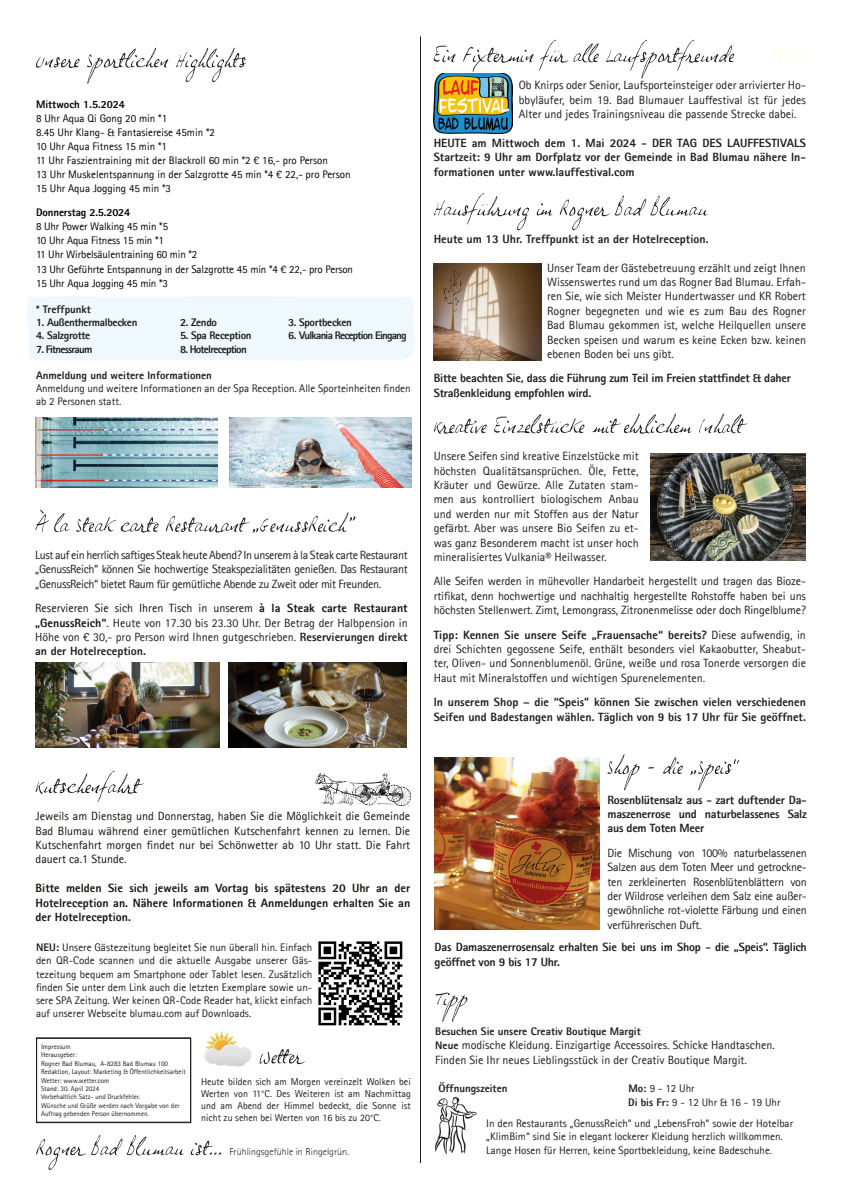
<style>
.page{position:relative;width:842px;height:1191px;background:#fff}
.page>*{position:absolute;margin:0;border:0;box-sizing:border-box;transform-origin:0 0}
.t1{font:12px/14.4px "Rotis Sans Serif Std";color:#1d1d1b;text-align:justify}
.t2{font:800 12px/14.4px "Rotis Sans Serif Std";letter-spacing:-.02em;color:#1d1d1b}
.t3{font:12px/14.4px "Rotis Sans Serif Std";color:#13120e;text-align:justify}
.t4{font:800 12px/14.4px "Rotis Sans Serif Std";color:#1d1d1b}
.t5{font:800 12px/14.4px "Rotis Sans Serif Std";color:#13120e;text-align:justify}
.t6{font:11px/13.2px "Rotis Sans Serif Std";color:#1d1d1b}
.t7{font:11px "Rotis Sans Serif Std";color:#000}
.t8{font:800 11px "Rotis Sans Serif Std";color:#1d1d1b}
.t9{font:800 11px "Rotis Sans Serif Std";letter-spacing:-.03em;color:#1d1d1b}
.t10{font:800 11px "Rotis Sans Serif Std";letter-spacing:-.07em;color:#1d1d1b}
.t11{font:800 11px "Rotis Sans Serif Std";letter-spacing:-.01em;color:#000}
.t12{font:10px/12px "Rotis Sans Serif Std";color:#1d1d1b;text-align:justify}
.t13{font:300 10px "Rotis Sans Serif Std";color:#1d1d1b}
.t14{font:7px/8.4px "Rotis Sans Serif Std";color:#1d1d1b}
.s1{color:#13120e}
.s2{font-weight:800;color:#13120e}
.s3{font-weight:800}
.s4{font-weight:800;font-size:11px}
</style>
<div class="page">
<div style="left:27px;top:296px;width:388px;height:64px;background:#eef8fd"></div>
<img style="left:318px;top:941px;width:85px;height:85px">
<svg style="left:36px;top:1135px;width:185px;height:34px"></svg>
<svg style="left:260px;top:1049px;width:45px;height:15px"></svg>
<div style="left:36px;top:1037px;width:155px;height:85px;border:1px solid #1d1d1b"></div>
<img style="left:204px;top:1031px;width:48px;height:36px">
<svg style="left:36px;top:48px;width:211px;height:36px"></svg>
<hr style="left:420px;top:36px;width:1px;height:1127px;background:#1d1d1b">
<img style="left:435px;top:1097px;width:42px;height:56px">
<svg style="left:435px;top:992px;width:32px;height:29px"></svg>
<svg style="left:434px;top:193px;width:274px;height:37px"></svg>
<img style="left:434px;top:264px;width:107px;height:96px">
<img style="left:36px;top:418px;width:181px;height:70px">
<img style="left:229px;top:418px;width:182px;height:70px">
<svg style="left:434px;top:413px;width:314px;height:21px"></svg>
<img style="left:651px;top:453px;width:155px;height:107px">
<svg style="left:607px;top:754px;width:132px;height:36px"></svg>
<img style="left:435px;top:758px;width:164px;height:171px">
<img style="left:35px;top:662px;width:185px;height:85px">
<img style="left:229px;top:662px;width:178px;height:85px">
<svg style="left:35px;top:510px;width:320px;height:23px"></svg>
<svg style="left:434px;top:40px;width:300px;height:39px"></svg>
<img style="left:434px;top:73px;width:79px;height:61px">
<svg style="left:36px;top:770px;width:108px;height:32px"></svg>
<img style="left:315px;top:773px;width:95px;height:34px">
<p class="t11" style="left:36px;top:98px;width:91px">Mittwoch 1.5.2024</p>
<p class="t7" style="left:36px;top:112px;width:133px">8 Uhr Aqua Qi Gong 20 min *1</p>
<p class="t7" style="left:36px;top:126px;width:181px">8.45 Uhr Klang- &amp; Fantasiereise 45min *2</p>
<p class="t7" style="left:36px;top:140px;width:132px">10 Uhr Aqua Fitness 15 min *1</p>
<p class="t7" style="left:36px;top:154px;width:293px">11 Uhr Faszientraining mit der Blackroll 60 min *2 € 16,- pro Person</p>
<p class="t7" style="left:36px;top:168px;width:316px">13 Uhr Muskelentspannung in der Salzgrotte 45 min *4 € 22,- pro Person</p>
<p class="t7" style="left:36px;top:182px;width:137px">15 Uhr Aqua Jogging 45 min *3</p>
<p class="t11" style="left:36px;top:206px;width:96px">Donnerstag 2.5.2024</p>
<p class="t7" style="left:36px;top:220px;width:134px">8 Uhr Power Walking 45 min *5</p>
<p class="t7" style="left:36px;top:234px;width:129px">10 Uhr Aqua Fitness 15 min *1</p>
<p class="t7" style="left:36px;top:248px;width:163px">11 Uhr Wirbelsäulentraining 60 min *2</p>
<p class="t7" style="left:36px;top:262px;width:319px">13 Uhr Geführte Entspannung in der Salzgrotte 45 min *4 € 22,- pro Person</p>
<p class="t7" style="left:36px;top:276px;width:133px">15 Uhr Aqua Jogging 45 min *3</p>
<p class="t8" style="left:36px;top:302px;width:56px">* Treffpunkt</p>
<p class="t9" style="left:36px;top:315px;width:103px">1. Außenthermalbecken</p>
<p class="t9" style="left:180px;top:315px;width:39px">2. Zendo</p>
<p class="t9" style="left:288px;top:315px;width:65px">3. Sportbecken</p>
<p class="t9" style="left:36px;top:328px;width:56px">4. Salzgrotte</p>
<p class="t9" style="left:180px;top:328px;width:73px">5. Spa Reception</p>
<p class="t10" style="left:288px;top:328px;width:120px">6. Vulkania Reception Eingang</p>
<p class="t10" style="left:36px;top:342px;width:58px">7. Fitnessraum</p>
<p class="t10" style="left:180px;top:342px;width:68px">8. Hotelreception</p>
<p class="t8" style="left:36px;top:368px;width:178px">Anmeldung und weitere Informationen</p>
<p class="t6" style="left:36px;top:382px;width:376px">Anmeldung und weitere Informationen an der Spa Reception. Alle Sporteinheiten finden ab 2 Personen statt.</p>
<p class="t1" style="left:35px;top:547px;width:374px">Lust auf ein herrlich saftiges Steak heute Abend? In unserem à la Steak carte Restaurant „GenussReich“ können Sie hochwertige Steakspezialitäten genießen. Das Restaurant „GenussReich“ bietet Raum für gemütliche Abende zu Zweit oder mit Freunden.</p>
<p class="t1" style="left:35px;top:601px;width:374px"><span class="s1">Reservieren Sie sich Ihren Tisch in unserem</span> <span class="s2">à la Steak carte Restaurant „GenussReich“</span><span class="s1">.</span> Heute von 17.30 bis 23.30 Uhr. Der Betrag der Halbpension in Höhe von € 30,- pro Person wird Ihnen gutgeschrieben. <span class="s3">Reservierungen direkt an der Hotelreception.</span></p>
<p class="t1" style="left:519px;top:78px;width:289px">Ob Knirps oder Senior, Laufsporteinsteiger oder arrivierter Ho&shy;bbyläufer, beim 19. Bad Blumauer Lauffestival ist für jedes Alter und jedes Trainingsniveau die passende Strecke dabei.</p>
<p class="t2" style="left:434px;top:135px;width:374px;text-align:justify">HEUTE am Mittwoch dem 1. Mai 2024 - DER TAG DES LAUFFESTIVALS Startzeit: 9 Uhr am Dorfplatz vor der Gemeinde in Bad Blumau nähere In&shy;formationen unter www.lauffestival.com</p>
<p class="t4" style="left:434px;top:231px;width:276px">Heute um 13 Uhr. Treffpunkt ist an der Hotelreception.</p>
<p class="t1" style="left:547px;top:260px;width:260px">Unser Team der Gästebetreuung erzählt und zeigt Ihnen Wissenswertes rund um das Rogner Bad Blumau. Erfah&shy;ren Sie, wie sich Meister Hundertwasser und KR Robert Rogner begegneten und wie es zum Bau des Rogner Bad Blumau gekommen ist, welche Heilquellen unsere Becken speisen und warum es keine Ecken bzw. keinen ebenen Boden bei uns gibt.</p>
<p class="t2" style="left:434px;top:371px;width:359px">Bitte beachten Sie, dass die Führung zum Teil im Freien stattfindet &amp; daher<br>Straßenkleidung empfohlen wird.</p>
<p class="t1" style="left:434px;top:449px;width:206px">Unsere Seifen sind kreative Einzelstücke mit höchsten Qualitätsansprüchen. Öle, Fette, Kräuter und Gewürze. Alle Zutaten stam&shy;men aus kontrolliert biologischem Anbau und werden nur mit Stoffen aus der Natur gefärbt. Aber was unsere Bio Seifen zu et&shy;was ganz Besonderem macht ist unser hoch mineralisiertes Vulkania® Heilwasser.</p>
<p class="t1" style="left:434px;top:574px;width:374px">Alle Seifen werden in mühevoller Handarbeit hergestellt und tragen das Bioze&shy;rtifikat, denn hochwertige und nachhaltig hergestellte Rohstoffe haben bei uns höchsten Stellenwert. Zimt, Lemongrass, Zitronenmelisse oder doch Ringelblume?</p>
<p class="t1" style="left:434px;top:627px;width:374px"><span class="s3">Tipp: Kennen Sie unsere Seife „Frauensache“ bereits?</span> Diese aufwendig, in drei Schichten gegossene Seife, enthält besonders viel Kakaobutter, Sheabut&shy;ter, Oliven- und Sonnenblumenöl. Grüne, weiße und rosa Tonerde versorgen die Haut mit Mineralstoffen und wichtigen Spurenelementen.</p>
<p class="t4" style="left:434px;top:695px;width:374px">In unserem Shop – die “Speis” können Sie zwischen vielen verschiedenen<br>Seifen und Badestangen wählen. Täglich von 9 bis 17 Uhr für Sie geöffnet.</p>
<p class="t3" style="left:36px;top:809px;width:376px">Jeweils am Dienstag und Donnerstag, haben Sie die Möglichkeit die Gemeinde Bad Blumau während einer gemütlichen Kutschenfahrt kennen zu lernen. Die Kutschenfahrt morgen findet nur bei Schönwetter ab 10 Uhr statt. Die Fahrt dauert ca.1 Stunde.</p>
<p class="t5" style="left:36px;top:881px;width:376px">Bitte melden Sie sich jeweils am Vortag bis spätestens 20 Uhr an der Hotelreception an. Nähere Informationen &amp; Anmeldungen erhalten Sie an der Hotelreception.</p>
<p class="t6" style="left:36px;top:940px;width:278px;text-align:justify"><span class="s3">NEU:</span> Unsere Gästezeitung begleitet Sie nun überall hin. Einfach den QR-Code scannen und die aktuelle Ausgabe unserer Gäs&shy;tezeitung bequem am Smartphone oder Tablet lesen. Zusätzlich finden Sie unter dem Link auch die letzten Exemplare sowie un&shy;sere SPA Zeitung. Wer keinen QR-Code Reader hat, klickt einfach auf unserer Webseite blumau.com auf Downloads.</p>
<p class="t14" style="left:41px;top:1042px;width:31px">Impressum</p>
<p class="t14" style="left:41px;top:1050px;width:37px">Herausgeber:</p>
<p class="t14" style="left:41px;top:1059px;width:128px">Rogner Bad Blumau, A-8283 Bad Blumau 100</p>
<p class="t14" style="left:41px;top:1067px;width:146px">Redaktion, Layout: Marketing &amp; Öffentlichkeitsarbeit</p>
<p class="t14" style="left:41px;top:1076px;width:70px">Wetter: www.wetter.com</p>
<p class="t14" style="left:41px;top:1084px;width:60px">Stand: 30. April 2024</p>
<p class="t14" style="left:41px;top:1092px;width:101px">Vorbehaltlich Satz- und Druckfehler.</p>
<p class="t14" style="left:41px;top:1101px;width:140px">Wünsche und Grüße werden nach Vorgabe von der<br>Auftrag gebenden Person übernommen.</p>
<p class="t12" style="left:201px;top:1075px;width:211px">Heute bilden sich am Morgen vereinzelt Wolken bei Werten von 11°C. Des Weiteren ist am Nachmittag und am Abend der Himmel bedeckt, die Sonne ist nicht zu sehen bei Werten von 16 bis zu 20°C.</p>
<p class="t13" style="left:229px;top:1146px;width:121px">Frühlingsgefühle in Ringelgrün.</p>
<p class="t2" style="left:607px;top:792px;width:201px;text-align:justify">Rosenblütensalz aus - zart duftender Da&shy;maszenerrose und naturbelassenes Salz aus dem Toten Meer</p>
<p class="t1" style="left:607px;top:845px;width:201px">Die Mischung von 100% naturbelassenen Salzen aus dem Toten Meer und getrockne&shy;ten zerkleinerten Rosenblütenblättern von der Wildrose verleihen dem Salz eine außer&shy;gewöhnliche rot-violette Färbung und einen verführerischen Duft.</p>
<p class="t2" style="left:435px;top:939px;width:374px">Das Damaszenerrosensalz erhalten Sie bei uns im Shop - die „Speis“. Täglich geöffnet von 9 bis 17 Uhr.</p>
<p class="t8" style="left:435px;top:1024px;width:207px">Besuchen Sie unsere Creativ Boutique Margit</p>
<p class="t1" style="left:435px;top:1037px;width:341px"><span class="s4">Neue</span> modische Kleidung. Einzigartige Accessoires. Schicke Handtaschen.<br>Finden Sie Ihr neues Lieblingsstück in der Creativ Boutique Margit.</p>
<p class="t8" style="left:438px;top:1081px;width:71px">Öffnungszeiten</p>
<p class="t6" style="left:628px;top:1082px;width:68px"><span class="s3">Mo:</span> 9 - 12 Uhr</p>
<p class="t6" style="left:628px;top:1095px;width:154px"><span class="s3">Di bis Fr:</span> 9 - 12 Uhr &amp; 16 - 19 Uhr</p>
<p class="t6" style="left:486px;top:1116px;width:308px">In den Restaurants „GenussReich“ und „LebensFroh“ sowie der Hotelbar „KlimBim“ sind Sie in elegant lockerer Kleidung herzlich willkommen.</p>
<p class="t6" style="left:486px;top:1143px;width:287px">Lange Hosen für Herren, keine Sportbekleidung, keine Badeschuhe.</p>
</div>
